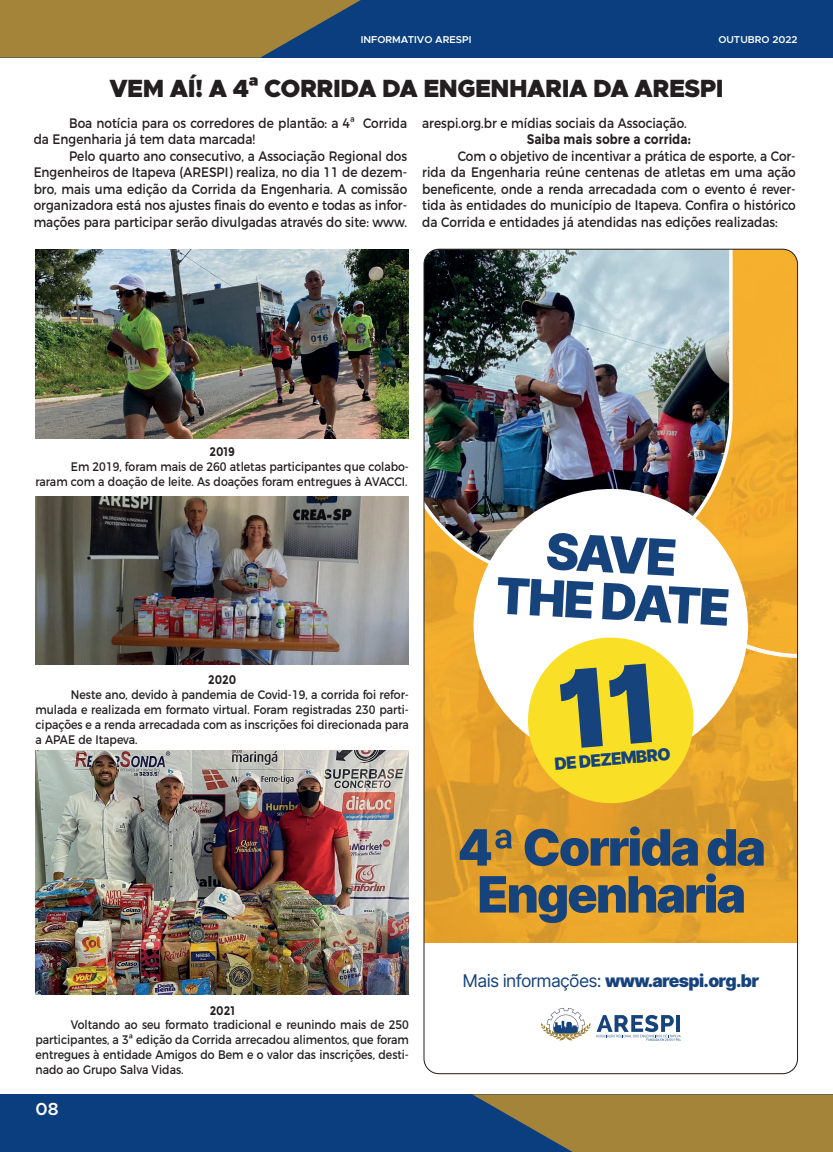
<style>
.page{position:relative;width:833px;height:1152px;background:#fff}
.page>*{position:absolute;margin:0;border:0;box-sizing:border-box;transform-origin:0 0}
.t1{font:900 50px/46.9px "Inter";letter-spacing:-.04em;color:#16437b;text-align:center}
.t2{font:900 25px "Metropolis";letter-spacing:-.02em;color:#231f20}
.t3{font:900 17.5px "Inter";letter-spacing:-.04em;color:#16437b}
.t4{font:600 17.5px "Metropolis";color:#fff}
.t5{font:900 16.88px "Inter";color:#16437b}
.t6{font:13.75px/16.5px "Montserrat";color:#231f20;text-align:justify;scale:.88 1}
.t7{font:700 13.75px "Montserrat";color:#231f20;scale:.88 1}
.t8{font:12.38px/14.9px "Montserrat";color:#231f20;text-align:justify;scale:.88 1}
.t9{font:700 12.38px "Montserrat";color:#231f20;scale:.88 1}
.t10{font:600 10px "Metropolis";color:#fff}
.s1{font-family:"Montserrat";font-weight:800}
.s2{font-weight:400}
</style>
<div class="page">
<div style="left:0;top:1094px;width:833px;height:58px;background:#0a3e7e"></div>
<svg style="left:472px;top:1094px;width:361px;height:58px;background:#8c7943"></svg>
<div style="left:0;top:0;width:833px;height:58px;background:#0a3e7e"></div>
<svg style="left:0;top:0;width:361px;height:58px;background:#8c7943"></svg>
<img style="left:35px;top:249px;width:374px;height:190px">
<img style="left:35px;top:496px;width:374px;height:168px">
<img style="left:426px;top:583px;width:370px;height:360px">
<img style="left:734px;top:249px;width:63px;height:409px">
<img style="left:424px;top:249px;width:310px;height:334px">
<svg style="left:470px;top:485px;width:282px;height:282px"></svg>
<svg style="left:541px;top:1008px;width:49px;height:32px"></svg>
<svg style="left:596px;top:1015px;width:84px;height:25px"></svg>
<img style="left:35px;top:750px;width:374px;height:245px">
<svg style="left:524px;top:634px;width:173px;height:172px;background:#f6db46"></svg>
<p class="t10" style="left:361px;top:34px;width:112px">INFORMATIVO ARESPI</p>
<p class="t10" style="left:718px;top:34px;width:81px">OUTUBRO 2022</p>
<h2 class="t2" style="left:109px;top:72px;width:615px">VEM AÍ! A 4<span class="s1">ª</span> CORRIDA DA ENGENHARIA DA ARESPI</h2>
<p class="t6" style="left:34px;top:114px;width:426px;text-indent:35px">Boa notícia para os corredores de plantão: a 4ª Corrida da Engenharia já tem data marcada!</p>
<p class="t6" style="left:34px;top:147px;width:426px;text-indent:35px">Pelo quarto ano consecutivo, a Associação Regional dos Engenheiros de Itapeva (ARESPI) realiza, no dia 11 de dezem&shy;bro, mais uma edição da Corrida da Engenharia. A comissão organizadora está nos ajustes finais do evento e todas as infor&shy;mações para participar serão divulgadas através do site: www.</p>
<p class="t6" style="left:422px;top:114px;width:302px">arespi.org.br e mídias sociais da Associação.</p>
<p class="t7" style="left:527px;top:131px;width:188px">Saiba mais sobre a corrida:</p>
<p class="t6" style="left:422px;top:147px;width:426px;text-indent:35px">Com o objetivo de incentivar a prática de esporte, a Cor&shy;rida da Engenharia reúne centenas de atletas em uma ação beneficente, onde a renda arrecadada com o evento é rever&shy;tida às entidades do município de Itapeva. Confira o histórico da Corrida e entidades já atendidas nas edições realizadas:</p>
<p class="t9" style="left:209px;top:444px;width:30px">2019</p>
<p class="t8" style="left:35px;top:458px;width:426px;text-align:right">Em 2019, foram mais de 260 atletas participantes que colabo-<br>raram com a doação de leite. As doações foram entregues à AVACCI.</p>
<p class="t9" style="left:208px;top:672px;width:34px">2020</p>
<p class="t8" style="left:35px;top:686px;width:426px;text-indent:35px">Neste ano, devido à pandemia de Covid-19, a corrida foi refor&shy;mulada e realizada em formato virtual. Foram registradas 230 parti&shy;cipações e a renda arrecadada com as inscrições foi direcionada para a APAE de Itapeva.</p>
<p class="t9" style="left:210px;top:1002px;width:30px">2021</p>
<p class="t8" style="left:35px;top:1016px;width:426px;text-indent:35px">Voltando ao seu formato tradicional e reunindo mais de 250 participantes, a 3ª edição da Corrida arrecadou alimentos, que foram entregues à entidade Amigos do Bem e o valor das inscrições, desti&shy;nado ao Grupo Salva Vidas.</p>
<p class="t4" style="left:35px;top:1098px;width:25px">08</p>
<h1 class="t1" style="left:499px;top:526px;width:236px;rotate:3deg">SAVE<br>THE DATE</h1>
<p class="t5" style="left:553px;top:751px;width:118px;rotate:-5deg">DE DEZEMBRO</p>
<h1 class="t1" style="left:457px;top:825px;width:310px">4ª Corrida da<br>Engenharia</h1>
<p class="t3" style="left:462px;top:967px;width:298px"><span class="s2">Mais informações:</span> www.arespi.org.br</p>
</div>
